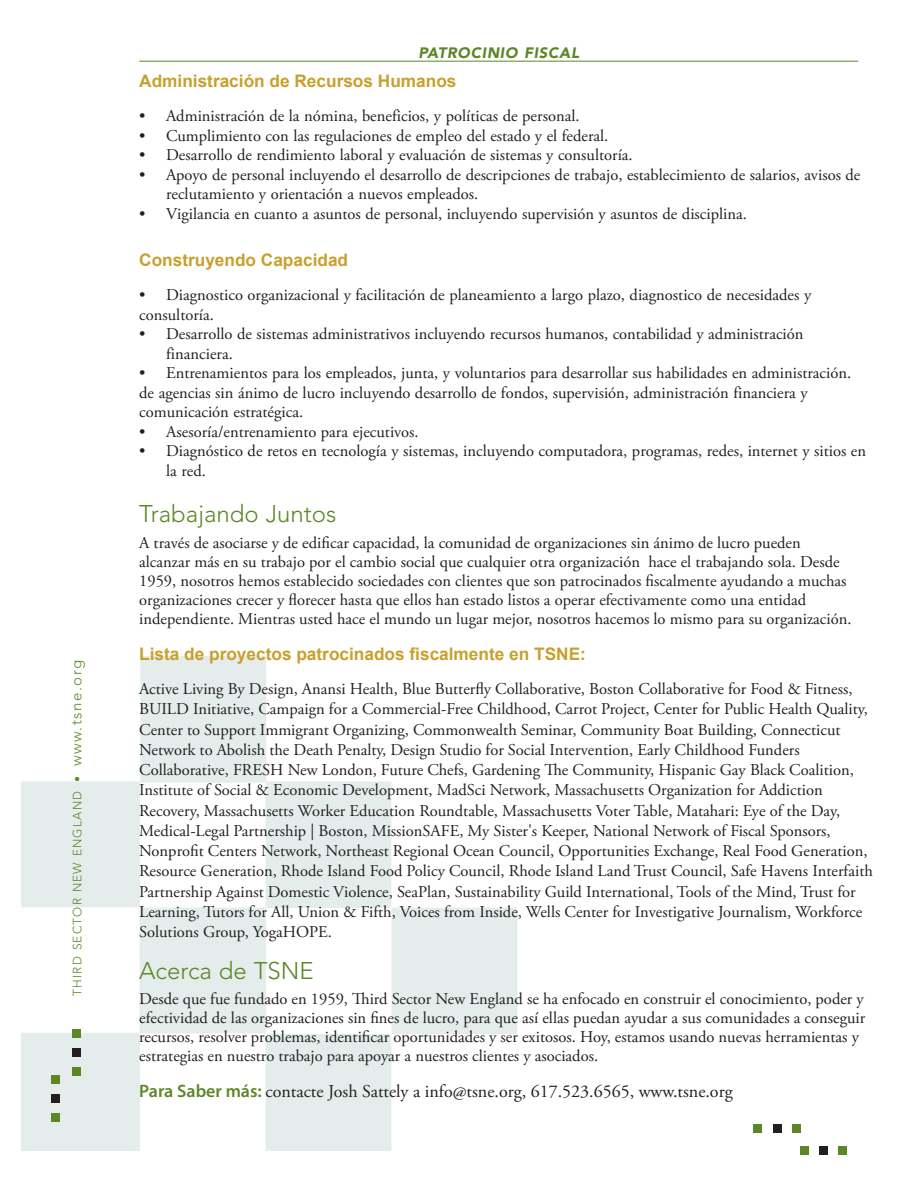
<style>
.page{position:relative;width:918px;height:1188px;background:#fff}
.page>*{position:absolute;margin:0;border:0;box-sizing:border-box;transform-origin:0 0}
.t1{font:300 24px "Avenir LT Std";color:#5c8727}
.t2{font:18px "Adobe Garamond Pro";color:#231f20}
.t3{font:700 17.25px "Arial";color:#c8a02c}
.t4{font:16.5px/20.2px "Adobe Garamond Pro";color:#231f20}
.t5{font:italic 900 15px "Avenir LT Std";letter-spacing:.05em;color:#5c8727}
.t6{font:300 12px "Avenir LT Std";letter-spacing:.1em;color:#5c8727}
.s1{font-size:15px}
.s2{font-family:"Myriad Pro";font-weight:600;color:#5c8727}
</style>
<div class="page">
<img style="left:21px;top:656px;width:497px;height:494px">
<hr style="left:139px;top:61px;width:719px;height:1px;background:#5c8727">
<div style="left:73px;top:1068px;width:8px;height:8px;background:#5c8727"></div>
<div style="left:73px;top:1048px;width:8px;height:9px;background:#231f20"></div>
<div style="left:73px;top:1030px;width:8px;height:8px;background:#5c8727"></div>
<div style="left:51px;top:1076px;width:8px;height:8px;background:#5c8727"></div>
<div style="left:51px;top:1114px;width:8px;height:8px;background:#5c8727"></div>
<div style="left:51px;top:1095px;width:8px;height:8px;background:#231f20"></div>
<div style="left:800px;top:1146px;width:8px;height:9px;background:#5c8727"></div>
<div style="left:819px;top:1146px;width:8px;height:9px;background:#231f20"></div>
<div style="left:838px;top:1146px;width:8px;height:9px;background:#5c8727"></div>
<div style="left:792px;top:1125px;width:8px;height:8px;background:#5c8727"></div>
<div style="left:754px;top:1125px;width:8px;height:8px;background:#5c8727"></div>
<div style="left:773px;top:1125px;width:8px;height:8px;background:#231f20"></div>
<p class="t6" style="left:70px;top:996px;width:337px;rotate:-90deg">THIRD SECTOR NEW ENGLAND • <span class="s1">www.tsne.org</span></p>
<p class="t5" style="left:418px;top:43px;width:162px">PATROCINIO FISCAL</p>
<p class="t3" style="left:139px;top:70px;width:319px">Administración de Recursos Humanos</p>
<p class="t4" style="left:139px;top:106px;width:442px">• Administración de la nómina, beneficios, y políticas de personal.</p>
<p class="t4" style="left:139px;top:126px;width:471px">• Cumplimiento con las regulaciones de empleo del estado y el federal.</p>
<p class="t4" style="left:139px;top:145px;width:495px">• Desarrollo de rendimiento laboral y evaluación de sistemas y consultoría.</p>
<p class="t4" style="left:166px;top:165px;width:696px;line-height:19.5px;text-indent:-27px">• Apoyo de personal incluyendo el desarrollo de descripciones de trabajo, establecimiento de salarios, avisos de reclutamiento y orientación a nuevos empleados.</p>
<p class="t4" style="left:139px;top:204px;width:609px">• Vigilancia en cuanto a asuntos de personal, incluyendo supervisión y asuntos de disciplina.</p>
<p class="t3" style="left:139px;top:249px;width:210px">Construyendo Capacidad</p>
<p class="t4" style="left:139px;top:286px;width:674px;line-height:19.5px">• Diagnostico organizacional y facilitación de planeamiento a largo plazo, diagnostico de necesidades y consultoría.</p>
<p class="t4" style="left:166px;top:325px;width:639px;line-height:19.5px;text-indent:-27px">• Desarrollo de sistemas administrativos incluyendo recursos humanos, contabilidad y administración financiera.</p>
<p class="t4" style="left:139px;top:364px;width:714px;line-height:19.5px">• Entrenamientos para los empleados, junta, y voluntarios para desarrollar sus habilidades en administración. de agencias sin ánimo de lucro incluyendo desarrollo de fondos, supervisión, administración financiera y comunicación estratégica.</p>
<p class="t4" style="left:139px;top:422px;width:281px">• Asesoría/entrenamiento para ejecutivos.</p>
<p class="t4" style="left:166px;top:442px;width:701px;line-height:19.5px;text-indent:-27px">• Diagnóstico de retos en tecnología y sistemas, incluyendo computadora, programas, redes, internet y sitios en la red.</p>
<h1 class="t1" style="left:139px;top:500px;width:199px">Trabajando Juntos</h1>
<p class="t4" style="left:139px;top:534px;width:714px;line-height:19px">A través de asociarse y de edificar capacidad, la comunidad de organizaciones sin ánimo de lucro pueden alcanzar más en su trabajo por el cambio social que cualquier otra organización hace el trabajando sola. Desde 1959, nosotros hemos establecido sociedades con clientes que son patrocinados fiscalmente ayudando a muchas organizaciones crecer y florecer hasta que ellos han estado listos a operar efectivamente como una entidad independiente. Mientras usted hace el mundo un lugar mejor, nosotros hacemos lo mismo para su organización.</p>
<p class="t3" style="left:139px;top:642px;width:448px">Lista de proyectos patrocinados fiscalmente en TSNE:</p>
<p class="t4" style="left:139px;top:679px;width:735px">Active Living By Design, Anansi Health, Blue Butterfly Collaborative, Boston Collaborative for Food &amp; Fitness, BUILD Initiative, Campaign for a Commercial-Free Childhood, Carrot Project, Center for Public Health Quality, Center to Support Immigrant Organizing, Commonwealth Seminar, Community Boat Building, Connecticut Network to Abolish the Death Penalty, Design Studio for Social Intervention, Early Childhood Funders Collaborative, FRESH New London, Future Chefs, Gardening The Community, Hispanic Gay Black Coalition, Institute of Social &amp; Economic Development, MadSci Network, Massachusetts Organization for Addiction Recovery, Massachusetts Worker Education Roundtable, Massachusetts Voter Table, Matahari: Eye of the Day, Medical-Legal Partnership | Boston, MissionSAFE, My Sister's Keeper, National Network of Fiscal Sponsors, Nonprofit Centers Network, Northeast Regional Ocean Council, Opportunities Exchange, Real Food Generation, Resource Generation, Rhode Island Food Policy Council, Rhode Island Land Trust Council, Safe Havens Interfaith Partnership Against Domestic Violence, SeaPlan, Sustainability Guild International, Tools of the Mind, Trust for Learning, Tutors for All, Union &amp; Fifth, Voices from Inside, Wells Center for Investigative Journalism, Workforce Solutions Group, YogaHOPE.</p>
<h1 class="t1" style="left:139px;top:956px;width:176px">Acerca de TSNE</h1>
<p class="t4" style="left:139px;top:990px;width:728px;line-height:18.9px">Desde que fue fundado en 1959, Third Sector New England se ha enfocado en construir el conocimiento, poder y efectividad de las organizaciones sin fines de lucro, para que así ellas puedan ayudar a sus comunidades a conseguir recursos, resolver problemas, identificar oportunidades y ser exitosos. Hoy, estamos usando nuevas herramientas y estrategias en nuestro trabajo para apoyar a nuestros clientes y asociados.</p>
<p class="t2" style="left:139px;top:1080px;width:595px"><span class="s2">Para Saber más:</span> contacte Josh Sattely a info@tsne.org, 617.523.6565, www.tsne.org</p>
</div>
